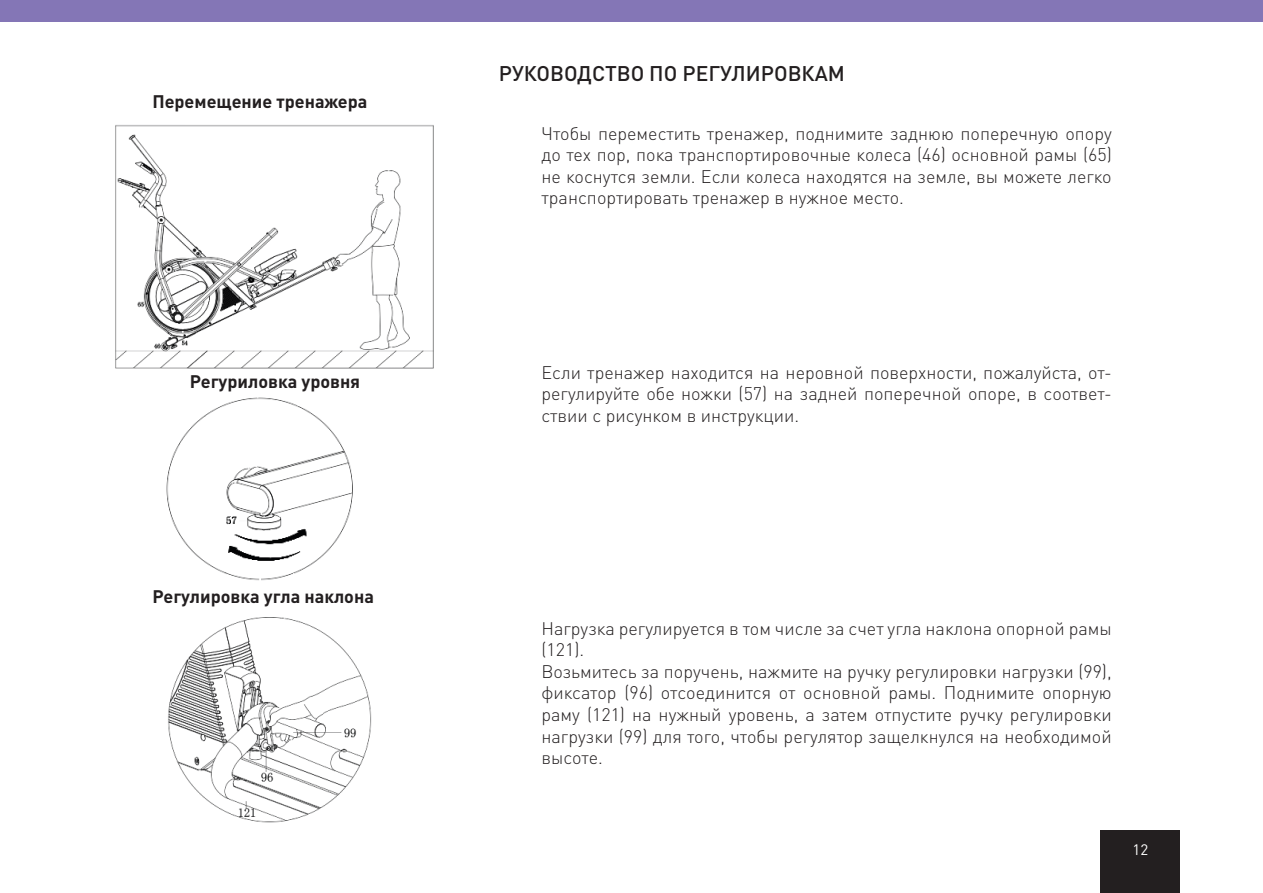
<style>
.page{position:relative;width:1263px;height:893px;background:#fff}
.page>*{position:absolute;margin:0;border:0;box-sizing:border-box;transform-origin:0 0}
.РАЗДЕЛ{font:500 21px "DIN Pro";color:#231f20}
.Заголовок_над_текстом__отступ_7мм{font:300 18px/21.6px "DIN Pro";color:#231f20;text-align:justify}
.Обычный_текст{font:300 18px/21.6px "DIN Pro";color:#231f20;text-align:justify}
.Обычный_текст-2{font:700 18px "DIN Pro";color:#231f20}
.t1{font:15px "DIN Pro";color:#fff}
</style>
<div class="page">
<div style="left:0;top:0;width:1263px;height:21px;background:#8476b6"></div>
<div style="left:1101px;top:831px;width:79px;height:62px;background:#231f20"></div>
<img style="left:166px;top:397px;width:187px;height:184px">
<img style="left:115px;top:125px;width:319px;height:244px">
<img style="left:168px;top:617px;width:204px;height:206px">
<p class="Обычный_текст-2" style="left:152px;top:89px;width:217px">Перемещение тренажера</p>
<p class="Обычный_текст-2" style="left:190px;top:369px;width:172px">Регуриловка уровня</p>
<p class="Обычный_текст-2" style="left:152px;top:584px;width:223px">Регулировка угла наклона</p>
<p class="РАЗДЕЛ" style="left:499px;top:60px;width:348px">РУКОВОДСТВО П О РЕГУЛИРОВКАМ</p>
<p class="Обычный_текст" style="left:541px;top:122px;width:572px">Чтобы переместить тренажер, поднимите заднюю поперечную опору до тех пор, пока транспортировочные колеса (46) основной рамы (65) не коснутся земли. Если колеса находятся на земле, вы можете легко транспортировать тренажер в нужное место.</p>
<p class="Заголовок_над_текстом__отступ_7мм" style="left:541px;top:361px;width:572px">Если тренажер находится на неровной поверхности, пожалуйста, от&shy;регулируйте обе ножки (57) на задней поперечной опоре, в соответ&shy;ствии с рисунком в инструкции.</p>
<p class="Заголовок_над_текстом__отступ_7мм" style="left:541px;top:617px;width:572px">Нагрузка регулируется в том числе за счет угла наклона опорной рамы (121).</p>
<p class="Заголовок_над_текстом__отступ_7мм" style="left:541px;top:660px;width:572px">Возьмитесь за поручень, нажмите на ручку регулировки нагрузки (99), фиксатор (96) отсоединится от основной рамы. Поднимите опорную раму (121) на нужный уровень, а затем отпустите ручку регулировки нагрузки (99) для того, чтобы регулятор защелкнулся на необходимой высоте.</p>
<p class="t1" style="left:1132px;top:839px;width:17px">12</p>
</div>
